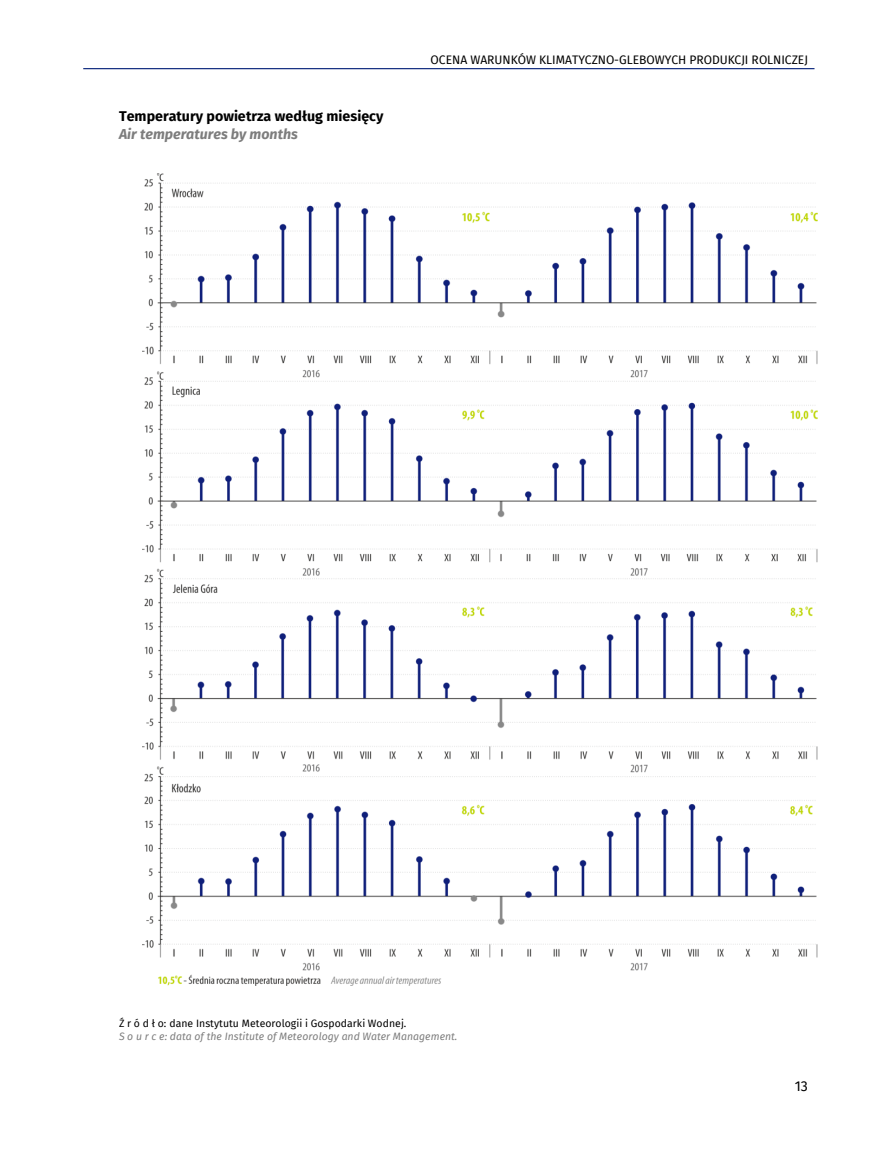
<style>
.page{position:relative;width:893px;height:1149px;background:#fff}
.page>*{position:absolute;margin:0;border:0;box-sizing:border-box;transform-origin:0 0}
.t1{font:700 14.25px "Fira Sans";color:#000}
.t2{font:italic 700 14.25px "Fira Sans";color:#7d7d7d}
.t3{font:14.25px "Fira Sans";color:#000}
.t4{font:12px "Fira Sans";letter-spacing:-.005em;color:#000}
.t5{font:italic 10.5px "Fira Sans";letter-spacing:.005em;color:#7d7d7d}
.t6{font:10.5px "Fira Sans";color:#000}
</style>
<div class="page">
<hr style="left:83px;top:68px;width:731px;height:1px;background:#001d77">
<img style="left:143px;top:173px;width:674px;height:812px">
<h1 class="t1" style="left:119px;top:107px;width:266px">Temperatury powietrza według miesięcy</h1>
<h1 class="t2" style="left:119px;top:125px;width:180px">Air temperatures by months</h1>
<p class="t4" style="left:431px;top:53px;width:379px">OCENA WARUNKÓW KLIMATYCZNO-GLEBOWYCH PRODUKCJI ROLNICZEJ</p>
<p class="t6" style="left:119px;top:1017px;width:289px">Ź r ó d ł o: dane Instytutu Meteorologii i Gospodarki Wodnej.</p>
<p class="t5" style="left:119px;top:1029px;width:340px">S o u r c e: data of the Institute of Meteorology and Water Management.</p>
<h1 class="t3" style="left:795px;top:1077px;width:15px">13</h1>
</div>
